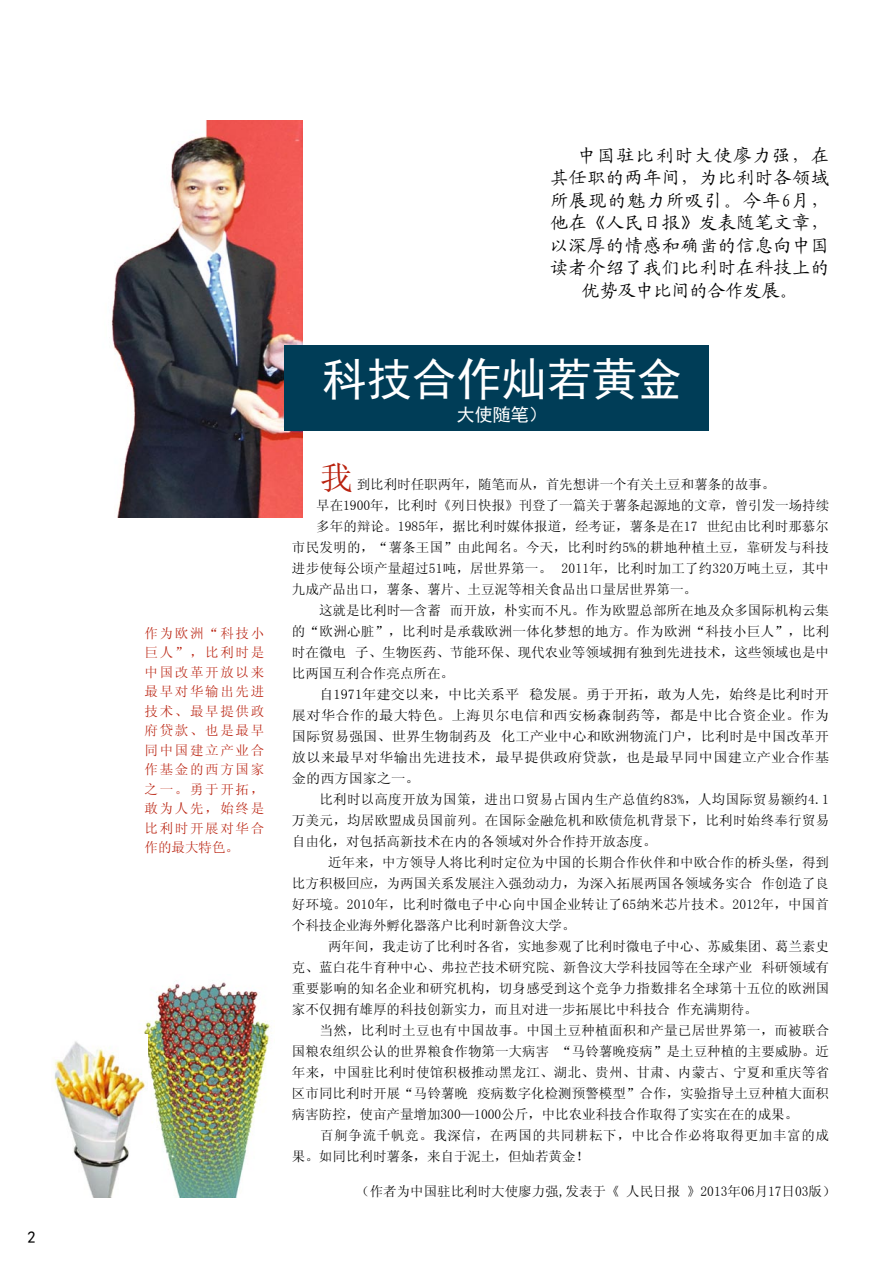
<style>
.page{position:relative;width:893px;height:1263px;background:#fff}
.page>*{position:absolute;margin:0;border:0;box-sizing:border-box;transform-origin:0 0}
.t1{font:45px "Sim Hei";color:#fff}
.t2{font:33px "Sim Sun";color:#b9210e}
.t3{font:18px "Kai Ti GB2312";letter-spacing:.035em;color:#000}
.t4{font:18px "Kai Ti GB2312";letter-spacing:.07em;color:#000}
.t5{font:18px "Kai Ti GB2312";letter-spacing:.08em;color:#000}
.t6{font:18px "Kai Ti GB2312";color:#000}
.t7{font:18px "Sim Hei";color:#fff}
.t8{font:16.5px "Sim Hei";color:#000}
.t9{font:13.5px "Sim Sun";letter-spacing:.005em;color:#000}
.t10{font:13.5px/19.5px "Sim Sun";letter-spacing:.125em;color:#b9210e;text-align:justify}
.t11{font:13.5px "Sim Sun";letter-spacing:.025em;color:#000;scale:1.05 1}
.t12{font:13.5px "Sim Sun";letter-spacing:.005em;color:#000;scale:1.05 1}
.t13{font:13.5px "Sim Sun";letter-spacing:.05em;color:#000}
</style>
<div class="page">
<img style="left:111px;top:120px;width:192px;height:398px">
<img style="left:143px;top:982px;width:127px;height:215px">
<img style="left:54px;top:1034px;width:94px;height:163px">
<div style="left:285px;top:345px;width:424px;height:86px;background:#003d57"></div>
<p class="t8" style="left:28px;top:1228px;width:10px">2</p>
<p class="t10" style="left:145px;top:623px;width:121px">作为欧洲“科技小巨人”，比利时是中国改革开放以来最早对华输出先进技术、最早提供政府贷款、也是最早同中国建立产业合作基金的西方国家之一。勇于开拓，敢为人先，始终是比利时开展对华合作的最大特色。</p>
<h3 class="t5" style="left:578px;top:146px;width:253px">中国驻比利时大使廖力强，在</h3>
<h3 class="t3" style="left:550px;top:169px;width:280px">其任职的两年间，为比利时各领域</h3>
<h3 class="t4" style="left:550px;top:191px;width:280px">所展现的魅力所吸引。今年6月，</h3>
<h3 class="t3" style="left:550px;top:214px;width:280px">他在《人民日报》发表随笔文章，</h3>
<h3 class="t3" style="left:550px;top:236px;width:280px">以深厚的情感和确凿的信息向中国</h3>
<h3 class="t3" style="left:550px;top:259px;width:280px">读者介绍了我们比利时在科技上的</h3>
<h3 class="t6" style="left:582px;top:281px;width:217px">优势及中比间的合作发展。</h3>
<h1 class="t1" style="left:322px;top:356px;width:362px">科技合作灿若黄金</h1>
<h3 class="t7" style="left:457px;top:406px;width:91px">大使随笔）</h3>
<h2 class="t2" style="left:320px;top:460px;width:34px">我</h2>
<p class="t9" style="left:357px;top:477px;width:420px">到比利时任职两年，随笔而从，首先想讲一个有关土豆和薯条的故事。</p>
<p class="t9" style="left:316px;top:498px;width:515px">早在1900年，比利时《列日快报》刊登了一篇关于薯条起源地的文章，曾引发一场持续</p>
<p class="t9" style="left:316px;top:519px;width:514px">多年的辩论。1985年，据比利时媒体报道，经考证，薯条是在17 世纪由比利时那慕尔</p>
<p class="t9" style="left:292px;top:540px;width:539px">市民发明的，“薯条王国”由此闻名。今天，比利时约5%的耕地种植土豆，靠研发与科技</p>
<p class="t9" style="left:292px;top:561px;width:539px">进步使每公顷产量超过51吨，居世界第一。 2011年，比利时加工了约320万吨土豆，其中</p>
<p class="t9" style="left:292px;top:582px;width:407px">九成产品出口，薯条、薯片、土豆泥等相关食品出口量居世界第一。</p>
<p class="t9" style="left:292px;top:603px;width:539px">　　这就是比利时—含蓄 而开放，朴实而不凡。作为欧盟总部所在地及众多国际机构云集</p>
<p class="t9" style="left:292px;top:624px;width:539px">的“欧洲心脏”，比利时是承载欧洲一体化梦想的地方。作为欧洲“科技小巨人”，比利</p>
<p class="t9" style="left:292px;top:645px;width:539px">时在微电 子、生物医药、节能环保、现代农业等领域拥有独到先进技术，这些领域也是中</p>
<p class="t9" style="left:292px;top:666px;width:164px">比两国互利合作亮点所在。</p>
<p class="t9" style="left:292px;top:687px;width:538px">　　自1971年建交以来，中比关系平 稳发展。勇于开拓，敢为人先，始终是比利时开</p>
<p class="t11" style="left:292px;top:708px;width:513px">展对华合作的最大特色。上海贝尔电信和西安杨森制药等，都是中比合资企业。作为</p>
<p class="t12" style="left:292px;top:729px;width:513px">国际贸易强国、世界生物制药及 化工产业中心和欧洲物流门户，比利时是中国改革开</p>
<p class="t11" style="left:292px;top:750px;width:513px">放以来最早对华输出先进技术，最早提供政府贷款，也是最早同中国建立产业合作基</p>
<p class="t12" style="left:292px;top:771px;width:123px">金的西方国家之一。</p>
<p class="t9" style="left:292px;top:792px;width:539px">　　比利时以高度开放为国策，进出口贸易占国内生产总值约83%，人均国际贸易额约4.1</p>
<p class="t9" style="left:292px;top:813px;width:539px">万美元，均居欧盟成员国前列。在国际金融危机和欧债危机背景下，比利时始终奉行贸易</p>
<p class="t9" style="left:292px;top:834px;width:366px">自由化，对包括高新技术在内的各领域对外合作持开放态度。</p>
<p class="t9" style="left:292px;top:855px;width:539px">　 　近年来，中方领导人将比利时定位为中国的长期合作伙伴和中欧合作的桥头堡，得到</p>
<p class="t9" style="left:292px;top:876px;width:539px">比方积极回应，为两国关系发展注入强劲动力，为深入拓展两国各领域务实合 作创造了良</p>
<p class="t9" style="left:292px;top:897px;width:538px">好环境。2010年，比利时微电子中心向中国企业转让了65纳米芯片技术。2012年，中国首</p>
<p class="t9" style="left:292px;top:918px;width:285px">个科技企业海外孵化器落户比利时新鲁汶大学。</p>
<p class="t9" style="left:292px;top:939px;width:539px">　 　两年间，我走访了比利时各省，实地参观了比利时微电子中心、苏威集团、葛兰素史</p>
<p class="t9" style="left:292px;top:960px;width:539px">克、蓝白花牛育种中心、弗拉芒技术研究院、新鲁汶大学科技园等在全球产业 科研领域有</p>
<p class="t9" style="left:292px;top:981px;width:539px">重要影响的知名企业和研究机构，切身感受到这个竞争力指数排名全球第十五位的欧洲国</p>
<p class="t9" style="left:292px;top:1002px;width:467px">家不仅拥有雄厚的科技创新实力，而且对进一步拓展比中科技合 作充满期待。</p>
<p class="t9" style="left:292px;top:1023px;width:539px">　　当然，比利时土豆也有中国故事。中国土豆种植面积和产量已居世界第一，而被联合</p>
<p class="t9" style="left:292px;top:1044px;width:539px">国粮农组织公认的世界粮食作物第一大病害 “马铃薯晚疫病”是土豆种植的主要威胁。近</p>
<p class="t9" style="left:292px;top:1065px;width:539px">年来，中国驻比利时使馆积极推动黑龙江、湖北、贵州、甘肃、内蒙古、宁夏和重庆等省</p>
<p class="t9" style="left:292px;top:1086px;width:539px">区市同比利时开展“马铃薯晚 疫病数字化检测预警模型”合作，实验指导土豆种植大面积</p>
<p class="t9" style="left:292px;top:1107px;width:508px">病害防控，使亩产量增加300—1000公斤，中比农业科技合作取得了实实在在的成果。</p>
<p class="t13" style="left:292px;top:1128px;width:538px">　　百舸争流千帆竞。我深信，在两国的共同耕耘下，中比合作必将取得更加丰富的成</p>
<p class="t9" style="left:292px;top:1149px;width:298px">果。如同比利时薯条，来自于泥土，但灿若黄金！</p>
<p class="t9" style="left:356px;top:1184px;width:481px">（作者为中国驻比利时大使廖力强,发表于《 人民日报 》2013年06月17日03版）</p>
</div>
